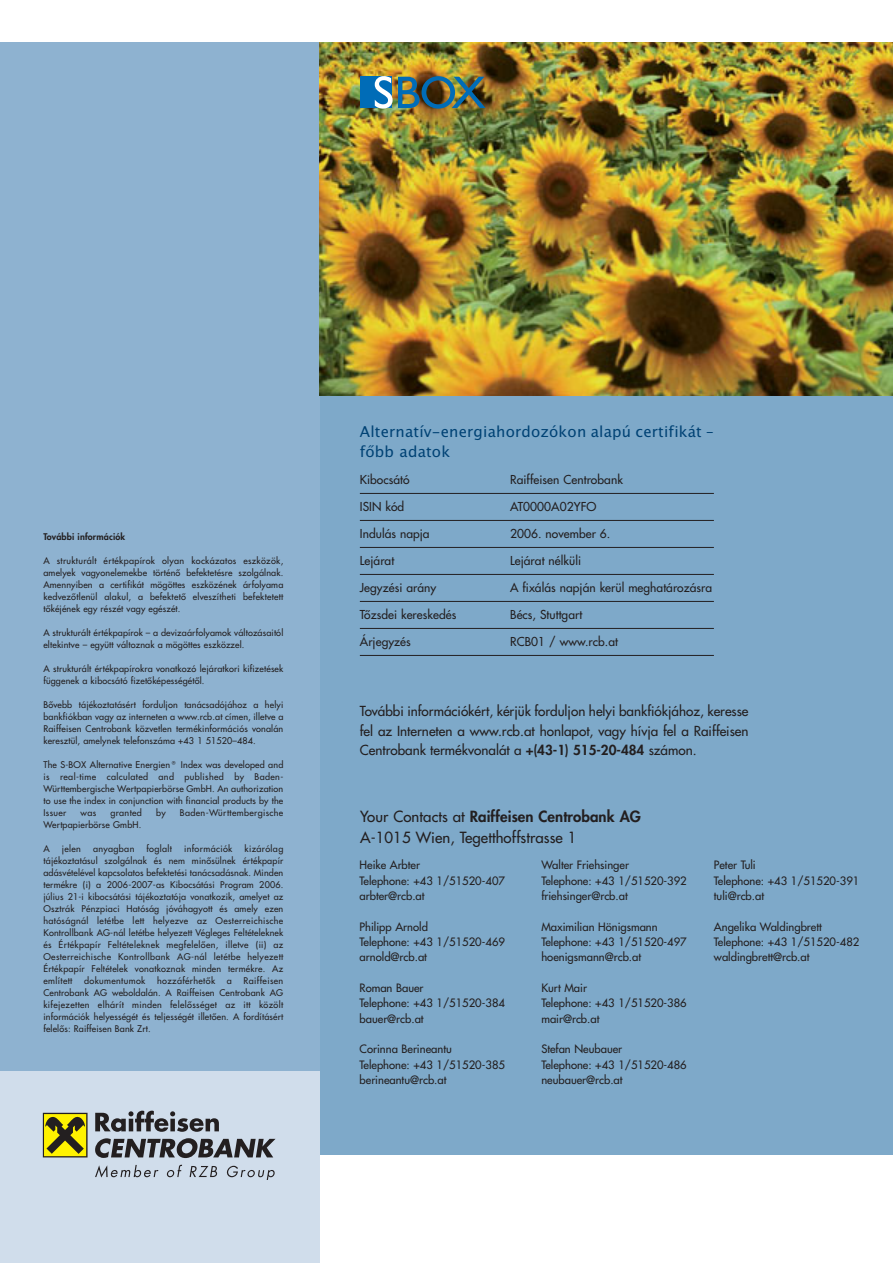
<style>
.page{position:relative;width:893px;height:1263px;background:#fff}
.page>*{position:absolute;margin:0;border:0;box-sizing:border-box;transform-origin:0 0}
.t1{font:500 15px/21px "Futura CE";letter-spacing:.005em;color:#231f20}
.t2{font:15px/19.5px "Lucida Grande";letter-spacing:.015em;color:#004274}
.t3{font:500 13.5px/19.5px "Futura CE";color:#231f20;text-align:justify}
.t4{font:500 12px "Futura CE";letter-spacing:.005em;color:#231f20}
.t5{font:11.25px/15.3px "Futura";color:#231f20}
.t6{font:500 9px/12px "Futura CE";letter-spacing:.015em;color:#231f20;text-align:justify}
.t7{font:500 9px "Futura CE";letter-spacing:.04em;color:#231f20}
.t8{font:800 9px "Futura CE";letter-spacing:.015em;color:#231f20}
.s1{font-weight:800}
</style>
<div class="page">
<div style="left:299px;top:43px;width:593px;height:1112px;background:#7ea9c9"></div>
<div style="left:0;top:43px;width:319px;height:1220px;background:#8eb2d0"></div>
<div style="left:0;top:1072px;width:319px;height:191px;background:#d0ddeb"></div>
<svg style="left:43px;top:1113px;width:44px;height:44px"></svg>
<div style="left:44px;top:1114px;width:42px;height:42px;background:#fff200"></div>
<svg style="left:45px;top:1114px;width:40px;height:40px"></svg>
<svg style="left:95px;top:1111px;width:124px;height:21px"></svg>
<svg style="left:95px;top:1138px;width:180px;height:20px"></svg>
<svg style="left:95px;top:1165px;width:63px;height:13px"></svg>
<svg style="left:167px;top:1165px;width:15px;height:12px"></svg>
<svg style="left:190px;top:1166px;width:27px;height:11px"></svg>
<svg style="left:226px;top:1166px;width:49px;height:13px"></svg>
<img style="left:319px;top:43px;width:573px;height:353px">
<hr style="left:360px;top:493px;width:354px;height:1px;background:#231f20">
<hr style="left:360px;top:520px;width:354px;height:1px;background:#231f20">
<hr style="left:360px;top:547px;width:354px;height:1px;background:#231f20">
<hr style="left:360px;top:574px;width:354px;height:1px;background:#231f20">
<hr style="left:360px;top:601px;width:354px;height:1px;background:#231f20">
<hr style="left:360px;top:628px;width:354px;height:1px;background:#231f20">
<hr style="left:360px;top:655px;width:354px;height:1px;background:#231f20">
<div style="left:360px;top:77px;width:31px;height:31px;background:#006cb7"></div>
<img style="left:375px;top:76px;width:110px;height:33px">
<p class="t8" style="left:43px;top:533px;width:83px">További információk</p>
<p class="t6" style="left:43px;top:556px;width:241px">A strukturált értékpapírok olyan kockázatos eszközök, amelyek vagyonelemekbe történő befektetésre szolgálnak.<br>Amennyiben a certifikát mögöttes eszközének árfolyama kedvezőtlenül alakul, a befektető elveszítheti befektetett tőkéjének egy részét vagy egészét.</p>
<p class="t6" style="left:43px;top:628px;width:241px">A strukturált értékpapírok – a devizaárfolyamok változásaitól eltekintve – együtt változnak a mögöttes eszközzel.</p>
<p class="t6" style="left:43px;top:664px;width:241px">A strukturált értékpapírokra vonatkozó lejáratkori kifizetések függenek a kibocsátó fizetőképességétől.</p>
<p class="t6" style="left:43px;top:700px;width:241px">Bővebb tájékoztatásért forduljon tanácsadójához a helyi bankfiókban vagy az interneten a www.rcb.at címen, illetve a Raiffeisen Centrobank közvetlen termékinformációs vonalán keresztül, amelynek telefonszáma +43 1 51520–484.</p>
<p class="t6" style="left:43px;top:760px;width:241px">The S-BOX Alternative Energien® Index was developed and is real-time calculated and published by Baden-Württembergische Wertpapierbörse GmbH. An authorization to use the index in conjunction with financial products by the Issuer</p>
<p class="t6" style="left:81px;top:808px;width:17px">was</p>
<p class="t7" style="left:110px;top:808px;width:33px">granted</p>
<p class="t6" style="left:156px;top:808px;width:11px">by</p>
<p class="t7" style="left:180px;top:808px;width:105px">Baden-Württembergische</p>
<p class="t6" style="left:43px;top:820px;width:99px">Wertpapierbörse GmbH.</p>
<p class="t6" style="left:43px;top:844px;width:8px">A</p>
<p class="t6" style="left:62px;top:844px;width:21px">jelen</p>
<p class="t7" style="left:93px;top:844px;width:43px">anyagban</p>
<p class="t7" style="left:146px;top:844px;width:27px">foglalt</p>
<p class="t7" style="left:184px;top:844px;width:50px">információk</p>
<p class="t6" style="left:43px;top:844px;width:241px;text-indent:201px">kizárólag tájékoztatásul szolgálnak és nem minősülnek értékpapír adásvételével kapcsolatos befektetési tanácsadásnak. Minden termékre (i) a 2006-2007-as Kibocsátási Program 2006. július 21-i kibocsátási tájékoztatója vonatkozik, amelyet az Osztrák Pénzpiaci Hatóság jóváhagyott és amely ezen hatóságnál letétbe lett helyezve az Oesterreichische Kontrollbank AG-nál letétbe helyezett Végleges Feltételeknek és Értékpapír Feltételeknek megfelelően, illetve (ii) az Oesterreichische Kontrollbank AG-nál letétbe helyezett Értékpapír Feltételek vonatkoznak minden termékre. Az említett</p>
<p class="t6" style="left:43px;top:976px;width:241px;text-indent:200px">Raiffeisen Centrobank AG weboldalán. A Raiffeisen Centrobank AG kifejezetten elhárít minden felelősséget az itt közölt információk helyességét és teljességét illetően. A fordításért felelős: Raiffeisen Bank Zrt.</p>
<p class="t7" style="left:84px;top:976px;width:63px">dokumentumok</p>
<p class="t7" style="left:157px;top:976px;width:60px">hozzáférhetők</p>
<p class="t6" style="left:227px;top:976px;width:7px">a</p>
<h1 class="t2" style="left:360px;top:423px;width:355px">Alternatív-energiahordozókon alapú certifikát – főbb adatok</h1>
<h3 class="t4" style="left:360px;top:473px;width:51px">Kibocsátó</h3>
<h3 class="t4" style="left:510px;top:473px;width:114px">Raiffeisen Centrobank</h3>
<h3 class="t4" style="left:360px;top:500px;width:46px">ISIN kód</h3>
<h3 class="t4" style="left:510px;top:500px;width:88px">AT0000A02YFO</h3>
<h3 class="t4" style="left:360px;top:527px;width:71px">Indulás napja</h3>
<h3 class="t4" style="left:510px;top:527px;width:102px">2006. november 6.</h3>
<h3 class="t4" style="left:360px;top:554px;width:36px">Lejárat</h3>
<h3 class="t4" style="left:510px;top:554px;width:72px">Lejárat nélküli</h3>
<h3 class="t4" style="left:360px;top:581px;width:78px">Jegyzési arány</h3>
<h3 class="t4" style="left:510px;top:581px;width:204px">A fixálás napján kerül meghatározásra</h3>
<h3 class="t4" style="left:360px;top:608px;width:98px">Tőzsdei kereskedés</h3>
<h3 class="t4" style="left:510px;top:608px;width:74px">Bécs, Stuttgart</h3>
<h3 class="t4" style="left:360px;top:635px;width:52px">Árjegyzés</h3>
<h3 class="t4" style="left:510px;top:635px;width:109px">RCB01 / www.rcb.at</h3>
<h2 class="t3" style="left:360px;top:702px;width:390px">További információkért, kérjük forduljon helyi bankfiókjához, keresse fel az Interneten a www.rcb.at honlapot, vagy hívja fel a Raiffeisen Centrobank termékvonalát a <span class="s1">+(43-1) 515-20-484</span> számon.</h2>
<h1 class="t1" style="left:360px;top:807px;width:282px">Your Contacts at <span class="s1">Raiffeisen Centrobank AG<br></span>A-1015 Wien, Tegetthoffstrasse 1</h1>
<p class="t5" style="left:360px;top:858px;width:147px">Heike Arbter<br>Telephone: +43 1/51520-407 arbter@rcb.at</p>
<p class="t5" style="left:360px;top:920px;width:147px">Philipp Arnold<br>Telephone: +43 1/51520-469 arnold@rcb.at</p>
<p class="t5" style="left:360px;top:981px;width:147px">Roman Bauer<br>Telephone: +43 1/51520-384 bauer@rcb.at</p>
<p class="t5" style="left:360px;top:1042px;width:147px">Corinna Berineantu<br>Telephone: +43 1/51520-385 berineantu@rcb.at</p>
<p class="t5" style="left:541px;top:858px;width:147px">Walter Friehsinger<br>Telephone: +43 1/51520-392 friehsinger@rcb.at</p>
<p class="t5" style="left:541px;top:920px;width:147px">Maximilian Hönigsmann<br>Telephone: +43 1/51520-497 hoenigsmann@rcb.at</p>
<p class="t5" style="left:541px;top:981px;width:147px">Kurt Mair<br>Telephone: +43 1/51520-386 mair@rcb.at</p>
<p class="t5" style="left:541px;top:1042px;width:147px">Stefan Neubauer<br>Telephone: +43 1/51520-486 neubauer@rcb.at</p>
<p class="t5" style="left:714px;top:858px;width:147px">Peter Tuli<br>Telephone: +43 1/51520-391 tuli@rcb.at</p>
<p class="t5" style="left:714px;top:920px;width:147px">Angelika Waldingbrett<br>Telephone: +43 1/51520-482 waldingbrett@rcb.at</p>
</div>
